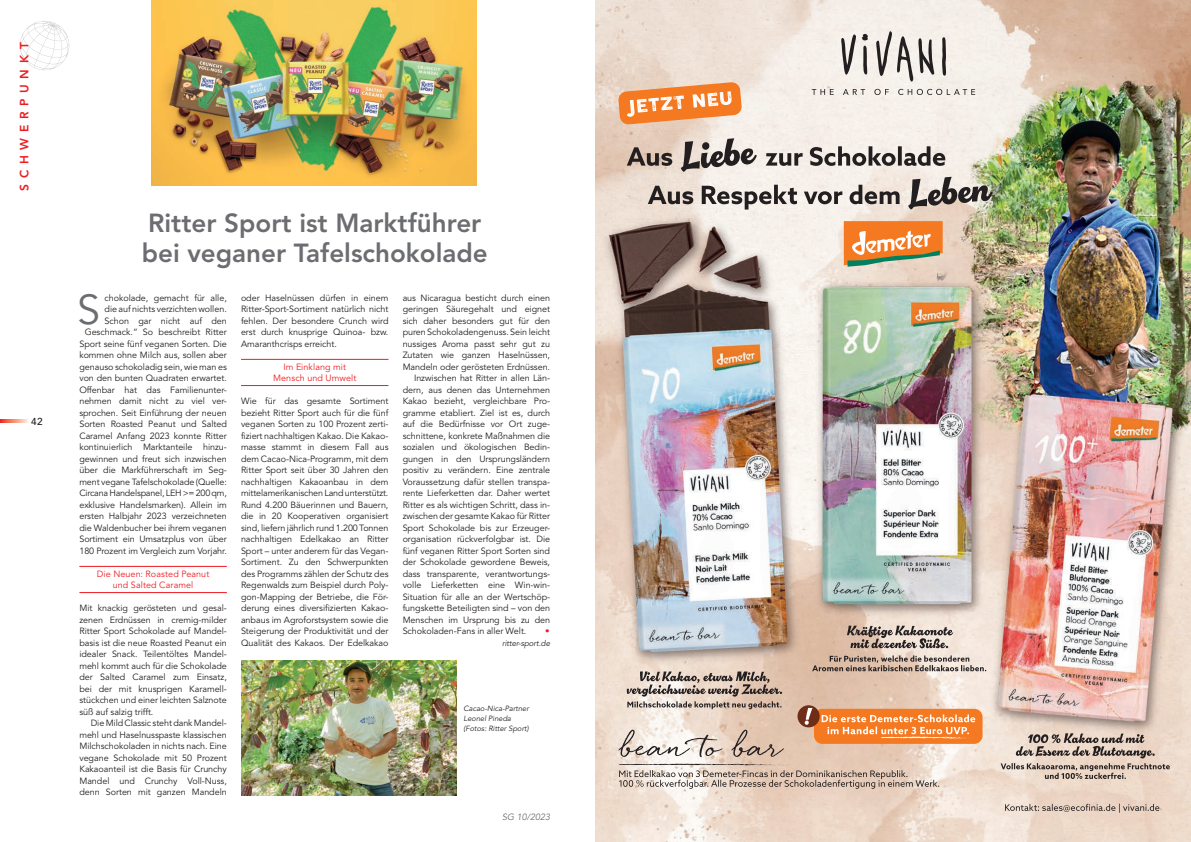
<style>
.page{position:relative;width:1191px;height:842px;background:#fff}
.page>*{position:absolute;margin:0;border:0;box-sizing:border-box;transform-origin:0 0}
.t1{font:41.5px "Avenir LT Std";color:#6c6d70}
.t2{font:800 26px/30px "Avenir LT Std";color:#6c6d70}
.t3{font:800 12px "Avenir LT Std";letter-spacing:.475em;color:#ee1d23}
.t4{font:500 10px "Avenir LT Std";color:#231f20}
.t5{font:9px/11.5px "Avenir LT Std";letter-spacing:-.005em;color:#231f20;text-align:justify}
.t6{font:9px/11.5px "Avenir LT Std";letter-spacing:.01em;color:#ee1d23;text-align:center}
.t7{font:italic 9px "Avenir LT Std";color:#6c6d70}
.t8{font:italic 8px "Avenir LT Std";letter-spacing:-.01em;color:#231f20}
.t9{font:italic 7.5px/10px "Avenir LT Std";color:#231f20}
</style>
<div class="page">
<svg style="left:20px;top:21px;width:50px;height:49px"></svg>
<svg style="left:0;top:419px;width:28px;height:3px"></svg>
<hr style="left:79px;top:566px;width:148px;height:1px;background:#ee1d23">
<hr style="left:79px;top:592px;width:148px;height:1px;background:#ee1d23">
<hr style="left:241px;top:359px;width:147px;height:1px;background:#ee1d23">
<hr style="left:241px;top:385px;width:147px;height:1px;background:#ee1d23">
<img style="left:152px;top:0;width:324px;height:186px">
<img style="left:241px;top:660px;width:215px;height:136px">
<img style="left:595px;top:0;width:596px;height:842px">
<svg style="left:811px;top:89px;width:22px;height:6px"></svg>
<svg style="left:843px;top:89px;width:22px;height:6px"></svg>
<svg style="left:874px;top:89px;width:14px;height:6px"></svg>
<svg style="left:898px;top:89px;width:77px;height:6px"></svg>
<svg style="left:942px;top:36px;width:5px;height:40px"></svg>
<svg style="left:841px;top:33px;width:28px;height:43px"></svg>
<svg style="left:876px;top:29px;width:58px;height:53px;background:#c1bcb8"></svg>
<svg style="left:844px;top:221px;width:98px;height:46px;background:#dd985b"></svg>
<svg style="left:618px;top:730px;width:104px;height:27px"></svg>
<svg style="left:731px;top:730px;width:53px;height:27px"></svg>
<svg style="left:627px;top:138px;width:365px;height:72px;background:#c4bdb6"></svg>
<svg style="left:627px;top:671px;width:155px;height:38px;background:#b9a99e"></svg>
<svg style="left:812px;top:655px;width:174px;height:16px;background:#b6a396"></svg>
<svg style="left:847px;top:626px;width:106px;height:22px;background:#a5988f"></svg>
<svg style="left:1000px;top:733px;width:169px;height:46px;background:#c5b4a8"></svg>
<svg style="left:618px;top:763px;width:321px;height:26px;background:#cebcaf"></svg>
<svg style="left:1005px;top:804px;width:154px;height:9px"></svg>
<div style="left:814px;top:709px;width:168px;height:35px;background:#f47921;border-radius:8px"></div>
<div style="left:797px;top:705px;width:22px;height:22px;background:#6f2c16;border-radius:50%"></div>
<svg style="left:821px;top:714px;width:155px;height:25px"></svg>
<svg style="left:804px;top:708px;width:8px;height:17px"></svg>
<svg style="left:618px;top:82px;width:124px;height:43px;background:#f3a269"></svg>
<h3 class="t3" style="left:17px;top:191px;width:150px;rotate:-90deg">SCHWERPUNKT</h3>
<p class="t4" style="left:31px;top:415px;width:13px">42</p>
<h2 class="t2" style="left:142px;top:208px;width:348px">Ritter Sport ist Marktführer bei veganer Tafelschokolade</h2>
<p class="t5" style="left:241px;top:292px;width:149px">oder Haselnüssen dürfen in einem Ritter-Sport-Sortiment natürlich nicht fehlen. Der besondere Crunch wird erst durch knusprige Quinoa- bzw.<br>Amaranthcrisps erreicht.</p>
<p class="t6" style="left:273px;top:361px;width:85px">Im Einklang mit<br>Mensch und Umwelt</p>
<p class="t5" style="left:241px;top:395px;width:149px">Wie für das gesamte Sortiment bezieht Ritter Sport auch für die fünf veganen Sorten zu 100 Prozent zerti&shy;fiziert nachhaltigen Kakao. Die Kakao&shy;masse stammt in diesem Fall aus dem Cacao-Nica-Programm, mit dem Ritter Sport seit über 30 Jahren den nachhaltigen Kakaoanbau in dem mittelamerikanischen Land unterstützt.<br>Rund 4.200 Bäuerinnen und Bauern, die in 20 Kooperativen organisiert sind, liefern jährlich rund 1.200 Tonnen nachhaltigen Edelkakao an Ritter Sport – unter anderem für das Vegan-Sortiment. Zu den Schwerpunkten des Programms zählen der Schutz des Regenwalds zum Beispiel durch Poly&shy;gon-Mapping der Betriebe, die För&shy;derung eines diversifizierten Kakao&shy;anbaus im Agroforstsystem sowie die Steigerung der Produktivität und der Qualität des Kakaos. Der Edelkakao</p>
<h1 class="t1" style="left:77px;top:285px;width:25px">S</h1>
<p class="t5" style="left:79px;top:292px;width:149px;text-align:right">chokolade, gemacht für alle,<br>die auf nichts verzichten wollen.<br>Schon gar nicht auf den Geschmack.“ So beschreibt Ritter Sport seine fünf veganen Sorten. Die kommen ohne Milch aus, sollen aber genauso schokoladig sein, wie man es von den bunten Quadraten erwartet.<br>Offenbar hat das Familienunter&shy;nehmen damit nicht zu viel ver&shy;sprochen. Seit Einführung der neuen Sorten Roasted Peanut und Salted Caramel Anfang 2023 konnte Ritter kontinuierlich Marktanteile hinzu&shy;gewinnen und freut sich inzwischen über die Markführerschaft im Seg&shy;ment vegane Tafelschokolade (Quelle:<br>Circana Handelspanel, LEH &gt;= 200 qm, exklusive Handelsmarken). Allein im ersten Halbjahr 2023 verzeichneten die Waldenbucher bei ihrem veganen Sortiment ein Umsatzplus von über 180 Prozent im Vergleich zum Vorjahr.</p>
<p class="t6" style="left:97px;top:568px;width:114px">Die Neuen: Roasted Peanut und Salted Caramel</p>
<p class="t5" style="left:79px;top:602px;width:149px">Mit knackig gerösteten und gesal&shy;zenen Erdnüssen in cremig-milder Ritter Sport Schokolade auf Mandel&shy;basis ist die neue Roasted Peanut ein idealer Snack. Teilentöltes Mandel&shy;mehl kommt auch für die Schokolade der Salted Caramel zum Einsatz, bei der mit knusprigen Karamell&shy;stückchen und einer leichten Salznote süß auf salzig trifft.</p>
<p class="t5" style="left:79px;top:717px;width:149px;text-indent:11px">Die Mild Classic steht dank Mandel&shy;mehl und Haselnusspaste klassischen Milchschokoladen in nichts nach. Eine vegane Schokolade mit 50 Prozent Kakaoanteil ist die Basis für Crunchy Mandel und Crunchy Voll-Nuss, denn Sorten mit ganzen Mandeln</p>
<p class="t5" style="left:403px;top:292px;width:149px">aus Nicaragua besticht durch einen</p>
<p class="t5" style="left:403px;top:303px;width:149px">geringen Säuregehalt und eignet</p>
<p class="t5" style="left:403px;top:315px;width:149px">sich daher besonders gut für den</p>
<p class="t5" style="left:403px;top:326px;width:149px">puren Schokoladengenuss. Sein leicht</p>
<p class="t5" style="left:403px;top:338px;width:149px">nussiges Aroma passt sehr gut zu</p>
<p class="t5" style="left:403px;top:349px;width:149px">Zutaten wie ganzen Haselnüssen,</p>
<p class="t5" style="left:403px;top:361px;width:149px">Mandeln oder gerösteten Erdnüssen.</p>
<p class="t5" style="left:414px;top:372px;width:138px">Inzwischen hat Ritter in allen Län-</p>
<p class="t5" style="left:403px;top:384px;width:149px">dern, aus denen das Unternehmen</p>
<p class="t5" style="left:403px;top:395px;width:149px">Kakao bezieht, vergleichbare Pro-</p>
<p class="t5" style="left:403px;top:407px;width:149px">gramme etabliert. Ziel ist es, durch</p>
<p class="t5" style="left:403px;top:418px;width:149px">auf die Bedürfnisse vor Ort zuge-</p>
<p class="t5" style="left:403px;top:430px;width:149px">schnittene, konkrete Maßnahmen die</p>
<p class="t5" style="left:403px;top:441px;width:149px">sozialen und ökologischen Bedin-</p>
<p class="t5" style="left:403px;top:453px;width:149px">gungen in den Ursprungsländern</p>
<p class="t5" style="left:403px;top:464px;width:149px">positiv zu verändern. Eine zentrale</p>
<p class="t5" style="left:403px;top:476px;width:149px">Voraussetzung dafür stellen transpa-</p>
<p class="t5" style="left:403px;top:488px;width:149px">rente Lieferketten dar. Daher wertet</p>
<p class="t5" style="left:403px;top:499px;width:149px">Ritter es als wichtigen Schritt, dass in-</p>
<p class="t5" style="left:403px;top:511px;width:149px">zwischen der gesamte Kakao für Ritter</p>
<p class="t5" style="left:403px;top:522px;width:149px">Sport Schokolade bis zur Erzeuger-</p>
<p class="t5" style="left:403px;top:534px;width:149px">organisation rückverfolgbar ist. Die</p>
<p class="t5" style="left:403px;top:545px;width:149px">fünf veganen Ritter Sport Sorten sind</p>
<p class="t5" style="left:403px;top:557px;width:149px">der Schokolade gewordene Beweis,</p>
<p class="t5" style="left:403px;top:568px;width:149px">dass transparente, verantwortungs-</p>
<p class="t5" style="left:403px;top:580px;width:149px">volle Lieferketten eine Win-win-</p>
<p class="t5" style="left:403px;top:591px;width:149px">Situation für alle an der Wertschöp-</p>
<p class="t5" style="left:403px;top:603px;width:149px">fungskette Beteiligten sind – von den</p>
<p class="t5" style="left:403px;top:614px;width:149px">Menschen im Ursprung bis zu den</p>
<p class="t5" style="left:403px;top:626px;width:125px">Schokoladen-Fans in aller Welt.</p>
<p class="t6" style="left:545px;top:626px;width:6px">•</p>
<p class="t8" style="left:502px;top:638px;width:50px">ritter-sport.de</p>
<p class="t9" style="left:463px;top:703px;width:67px">Cacao-Nica-Partner<br>Leonel Pineda (Fotos: Ritter Sport)</p>
<p class="t7" style="left:502px;top:812px;width:49px">SG 10/2023</p>
</div>
